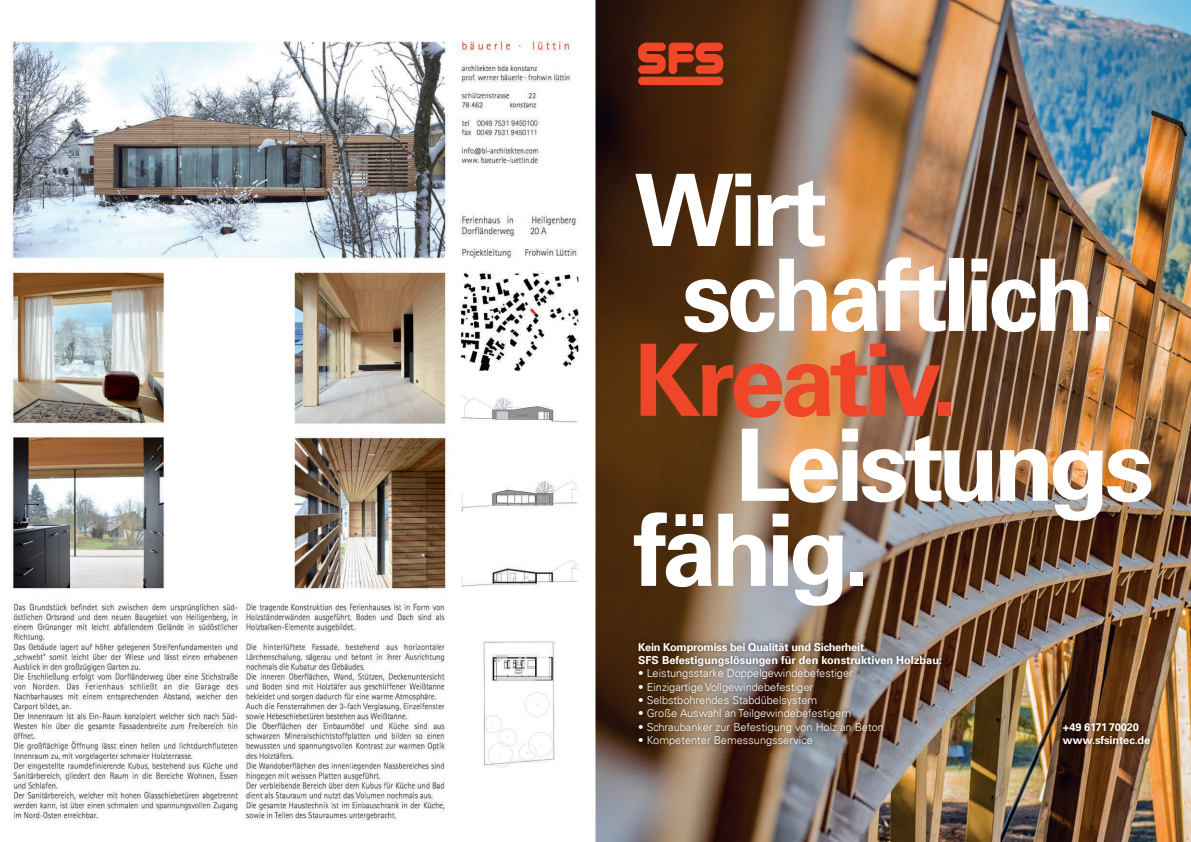
<style>
.page{position:relative;width:1191px;height:842px;background:#fff}
.page>*{position:absolute;margin:0;border:0;box-sizing:border-box;transform-origin:0 0}
.t1{font:700 100px/85px "Univers";letter-spacing:-.05em;color:#fff}
.t2{font:700 100px "Univers";letter-spacing:-.05em;color:#ef4528}
.t3{font:300 11px "Univers";color:#fff}
.t4{font:700 11px/13.3px "Univers";letter-spacing:-.01em;color:#fff}
</style>
<div class="page">
<img style="left:10px;top:40px;width:569px;height:781px">
<img style="left:595px;top:0;width:596px;height:842px">
<svg style="left:638px;top:43px;width:85px;height:31px;background:#ba3c1f"></svg>
<div style="left:638px;top:77px;width:85px;height:8px;background:#ef4828;border-radius:4px"></div>
<img style="left:632px;top:636px;width:315px;height:116px">
<img style="left:1057px;top:716px;width:99px;height:35px">
<h1 class="t1" style="left:681px;top:169px;width:436px;text-indent:-48px">Wirt schaftlich.</h1>
<h1 class="t2" style="left:634px;top:322px;width:326px">Kreativ.</h1>
<h1 class="t1" style="left:634px;top:424px;width:522px;text-indent:101px">Leistungs fähig.</h1>
<p class="t4" style="left:638px;top:640px;width:305px">Kein Kompromiss bei Qualität und Sicherheit.<br>SFS Befestigungslösungen für den konstruktiven Holzbau:</p>
<p class="t3" style="left:638px;top:667px;width:216px">• Leistungsstarke Doppelgewindebefestiger</p>
<p class="t3" style="left:638px;top:680px;width:176px">• Einzigartige Vollgewindebefestiger</p>
<p class="t3" style="left:638px;top:693px;width:181px">• Selbstbohrendes Stabdübelsystem</p>
<p class="t3" style="left:638px;top:707px;width:214px">• Große Auswahl an Teilgewindebefestigern</p>
<p class="t3" style="left:638px;top:720px;width:247px">• Schraubanker zur Befestigung von Holz an Beton</p>
<p class="t3" style="left:638px;top:733px;width:176px">• Kompetenter Bemessungsservice</p>
<p class="t4" style="left:1063px;top:720px;width:89px">+49 6171 70020 www.sfsintec.de</p>
</div>
